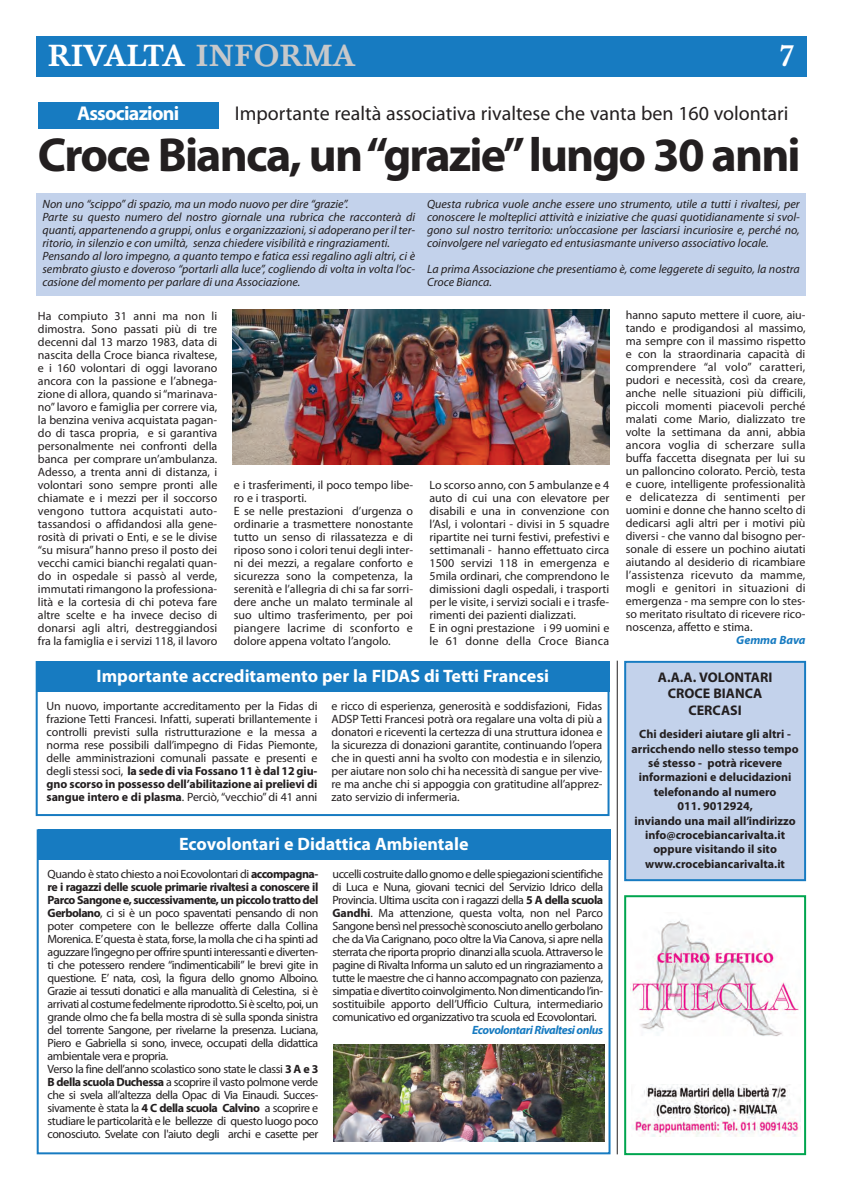
<style>
.page{position:relative;width:843px;height:1191px;background:#fff}
.page>*{position:absolute;margin:0;border:0;box-sizing:border-box;transform-origin:0 0}
.t1{font:700 48px "Myriad Pro";letter-spacing:-.04em;color:#231f20}
.t2{font:500 30px "Baskerville BE";letter-spacing:.01em;color:#fff}
.t3{font:20px "Myriad Pro";color:#231f20}
.t4{font:700 20px "Myriad Pro";letter-spacing:-.04em;color:#fff}
.t5{font:700 18px "Myriad Pro";color:#fff}
.t6{font:700 14px/16.8px "Myriad Pro";color:#231f20;text-align:center}
.t7{font:12px/13px "Myriad Pro";letter-spacing:-.01em;color:#231f20;text-align:justify}
.t8{font:12px/13px "Myriad Pro";letter-spacing:-.035em;color:#231f20}
.t9{font:italic 12px/13px "Myriad Pro";color:#231f20}
.t10{font:700 12px/14.4px "Myriad Pro";color:#231f20;text-align:center}
.t11{font:italic 700 12px "Myriad Pro";letter-spacing:-.04em;color:#177bc1}
.t12{font:italic 700 12px "Myriad Pro";color:#177bc1}
.s1{color:#c7c8ca}
.s2{font-weight:700}
</style>
<div class="page">
<div style="left:36px;top:36px;width:770px;height:41px;background:#177bc1"></div>
<div style="left:38px;top:102px;width:180px;height:26px;background:#177bc1"></div>
<div style="left:624px;top:895px;width:182px;height:260px;border:2px solid #00a54f"></div>
<img style="left:630px;top:920px;width:169px;height:116px">
<img style="left:631px;top:1084px;width:169px;height:52px">
<div style="left:36px;top:193px;width:769px;height:103px;background:#c3d2eb"></div>
<img style="left:233px;top:309px;width:376px;height:155px">
<div style="left:626px;top:663px;width:178px;height:216px;background:#c3d2eb"></div>
<div style="left:624px;top:661px;width:182px;height:220px;border:2px solid #177bc1"></div>
<div style="left:37px;top:661px;width:572px;height:31px;background:#177bc1"></div>
<div style="left:36px;top:661px;width:573px;height:155px;border:2px solid #177bc1"></div>
<div style="left:38px;top:830px;width:572px;height:30px;background:#177bc1"></div>
<div style="left:37px;top:829px;width:573px;height:325px;border:2px solid #177bc1"></div>
<img style="left:333px;top:1044px;width:271px;height:97px">
<hr style="left:617px;top:661px;width:1px;height:493px;background:#231f20">
<h2 class="t2" style="left:48px;top:45px;width:309px">RIVALTA <span class="s1">INFORMA</span></h2>
<h2 class="t2" style="left:779px;top:45px;width:17px">7</h2>
<h3 class="t4" style="left:77px;top:106px;width:104px">Associazioni</h3>
<h3 class="t3" style="left:235px;top:106px;width:555px">Importante realtà associativa rivaltese che vanta ben 160 volontari</h3>
<h1 class="t1" style="left:38px;top:137px;width:764px">Croce Bianca, un “grazie” lungo 30 anni</h1>
<p class="t9" style="left:42px;top:199px;width:374px">Non uno “scippo” di spazio, ma un modo nuovo per dire “grazie”.<br>Parte su questo numero del nostro giornale una rubrica che racconterà di quanti, appartenendo a gruppi, onlus e organizzazioni, si adoperano per il ter&shy;ritorio, in silenzio e con umiltà, senza chiedere visibilità e ringraziamenti.<br>Pensando al loro impegno, a quanto tempo e fatica essi regalino agli altri, ci è sembrato giusto e doveroso “portarli alla luce”, cogliendo di volta in volta l’oc&shy;casione del momento per parlare di una Associazione.</p>
<p class="t9" style="left:427px;top:199px;width:374px;text-align:justify">Questa rubrica vuole anche essere uno strumento, utile a tutti i rivaltesi, per conoscere le molteplici attività e iniziative che quasi quotidianamente si svol&shy;gono sul nostro territorio: un’occasione per lasciarsi incuriosire e, perché no, coinvolgere nel variegato ed entusiasmante universo associativo locale.</p>
<p class="t9" style="left:427px;top:264px;width:374px">La prima Associazione che presentiamo è, come leggerete di seguito, la nostra<br>Croce Bianca.</p>
<p class="t7" style="left:38px;top:310px;width:181px">Ha compiuto 31 anni ma non li dimostra. Sono passati più di tre decenni dal 13 marzo 1983, data di nascita della Croce bianca rivaltese, e i 160 volontari di oggi lavorano ancora con la passione e l’abnega&shy;zione di allora, quando si “marinava&shy;no” lavoro e famiglia per correre via, la benzina veniva acquistata pagan&shy;do di tasca propria, e si garantiva personalmente nei confronti della banca per comprare un’ambulanza.<br>Adesso, a trenta anni di distanza, i volontari sono sempre pronti alle chiamate e i mezzi per il soccorso vengono tuttora acquistati auto&shy;tassandosi o affidandosi alla gene&shy;rosità di privati o Enti, e se le divise “su misura” hanno preso il posto dei vecchi camici bianchi regalati quan&shy;do in ospedale si passò al verde, immutati rimangono la professiona&shy;lità e la cortesia di chi poteva fare altre scelte e ha invece deciso di donarsi agli altri, destreggiandosi fra la famiglia e i servizi 118, il lavoro</p>
<p class="t7" style="left:234px;top:479px;width:181px;text-align:left">e i trasferimenti, il poco tempo libe&shy;ro e i trasporti.<br>E se nelle prestazioni d’urgenza o ordinarie a trasmettere nonostante tutto un senso di rilassatezza e di riposo sono i colori tenui degli inter&shy;ni dei mezzi, a regalare conforto e sicurezza sono la competenza, la serenità e l’allegria di chi sa far sorri&shy;dere anche un malato terminale al suo ultimo trasferimento, per poi piangere lacrime di sconforto e dolore appena voltato l’angolo.</p>
<p class="t7" style="left:429px;top:479px;width:181px;text-align:left">Lo scorso anno, con 5 ambulanze e 4 auto di cui una con elevatore per disabili e una in convenzione con l’Asl, i volontari - divisi in 5 squadre ripartite nei turni festivi, prefestivi e settimanali - hanno effettuato circa 1500 servizi 118 in emergenza e 5mila ordinari, che comprendono le dimissioni dagli ospedali, i trasporti per le visite, i servizi sociali e i trasfe&shy;rimenti dei pazienti dializzati.<br>E in ogni prestazione i 99 uomini e le 61 donne della Croce Bianca</p>
<h3 class="t5" style="left:96px;top:669px;width:454px">Importante accreditamento per la FIDAS di Tetti Francesi</h3>
<p class="t7" style="left:47px;top:700px;width:272px">Un nuovo, importante accreditamento per la Fidas di frazione Tetti Francesi. Infatti, superati brillantemente i controlli previsti sulla ristrutturazione e la messa a norma rese possibili dall’impegno di Fidas Piemonte, delle amministrazioni comunali passate e presenti e degli stessi soci, <span class="s2">la sede di via Fossano 11 è dal 12 giu&shy;gno scorso in possesso dell’abilitazione ai prelievi di sangue intero e di plasma</span>. Perciò, “vecchio” di 41 anni</p>
<p class="t7" style="left:331px;top:700px;width:272px">e ricco di esperienza, generosità e soddisfazioni, Fidas ADSP Tetti Francesi potrà ora regalare una volta di più a donatori e riceventi la certezza di una struttura idonea e la sicurezza di donazioni garantite, continuando l’opera che in questi anni ha svolto con modestia e in silenzio, per aiutare non solo chi ha necessità di sangue per vive&shy;re ma anche chi si appoggia con gratitudine all’apprez&shy;zato servizio di infermeria.</p>
<h3 class="t5" style="left:179px;top:838px;width:291px">Ecovolontari e Didattica Ambientale</h3>
<p class="t8" style="left:48px;top:869px;width:272px">Quando è stato chiesto a noi Ecovolontari di <span class="s2">accompagna&shy;re i ragazzi delle scuole primarie rivaltesi a conoscere il Parco Sangone e, successivamente, un piccolo tratto del Gerbolano</span>, ci si è un poco spaventati pensando di non poter competere con le bellezze offerte dalla Collina Morenica. E’ questa è stata, forse, la molla che ci ha spinti ad aguzzare l’ingegno per offrire spunti interessanti e diverten&shy;ti che potessero rendere “indimenticabili” le brevi gite in questione. E’ nata, così, la figura dello gnomo Alboino.<br>Grazie ai tessuti donatici e alla manualità di Celestina, si è arrivati al costume fedelmente riprodotto. Si è scelto, poi, un grande olmo che fa bella mostra di sè sulla sponda sinistra del torrente Sangone, per rivelarne la presenza. Luciana, Piero e Gabriella si sono, invece, occupati della didattica ambientale vera e propria.<br>Verso la fine dell’anno scolastico sono state le classi <span class="s2">3 A e 3<br>B della scuola Duchessa</span> a scoprire il vasto polmone verde che si svela all’altezza della Opac di Via Einaudi. Suc ces - sivamente è stata la <span class="s2">4 C della scuola Calvino</span> a scoprire e studiare le particolarità e le bellezze di questo luogo poco conosciuto. Svelate con l'aiuto degli archi e casette per</p>
<p class="t7" style="left:332px;top:868px;width:272px">uccelli costruite dallo gnomo e delle spiegazioni scientifiche di Luca e Nuna, giovani tecnici del Servizio Idrico della Provincia. Ultima uscita con i ragazzi della <span class="s2">5 A della scuola Gandhi</span>. Ma attenzione, questa volta, non nel Parco Sangone bensì nel pressochè sconosciuto anello gerbolano che da Via Carignano, poco oltre la Via Canova, si apre nella sterrata che riporta proprio dinanzi alla scuola. Attraverso le pagine di Rivalta Informa un saluto ed un ringraziamento a tutte le maestre che ci hanno accompagnato con pazienza, simpatia e divertito coinvolgimento. Non dimenticando l’in&shy;sostituibile apporto dell’Ufficio Cultura, intermediario comunicativo ed organizzativo tra scuola ed Ecovolontari.</p>
<p class="t11" style="left:472px;top:1025px;width:132px">Ecovolontari Rivaltesi onlus</p>
<p class="t7" style="left:625px;top:310px;width:181px">hanno saputo mettere il cuore, aiu&shy;tando e prodigandosi al massimo, ma sempre con il massimo rispetto e con la straordinaria capacità di comprendere “al volo” caratteri, pudori e necessità, così da creare, anche nelle situazioni più difficili, piccoli momenti piacevoli perché malati come Mario, dializzato tre volte la settimana da anni, abbia ancora voglia di scherzare sulla buffa faccetta disegnata per lui su un palloncino colorato. Perciò, testa e cuore, intelligente professionalità e delicatezza di sentimenti per uomini e donne che hanno scelto di dedicarsi agli altri per i motivi più diversi - che vanno dal bisogno per&shy;sonale di essere un pochino aiutati aiutando al desiderio di ricambiare l’assistenza ricevuto da mamme, mogli e genitori in situazioni di emergenza - ma sempre con lo stes&shy;so meritato risultato di ricevere rico&shy;noscenza, affetto e stima.</p>
<p class="t12" style="left:736px;top:636px;width:71px">Gemma Bava</p>
<p class="t6" style="left:658px;top:670px;width:116px">A.A.A. VOLONTARI<br>CROCE BIANCA<br>CERCASI</p>
<p class="t10" style="left:631px;top:728px;width:169px">Chi desideri aiutare gli altri - arricchendo nello stesso tempo sé stesso - potrà ricevere informazioni e delucidazioni telefonando al numero<br>011. 9012924,<br>inviando una mail all’indirizzo info@crocebiancarivalta.it oppure visitando il sito www.crocebiancarivalta.it</p>
</div>
